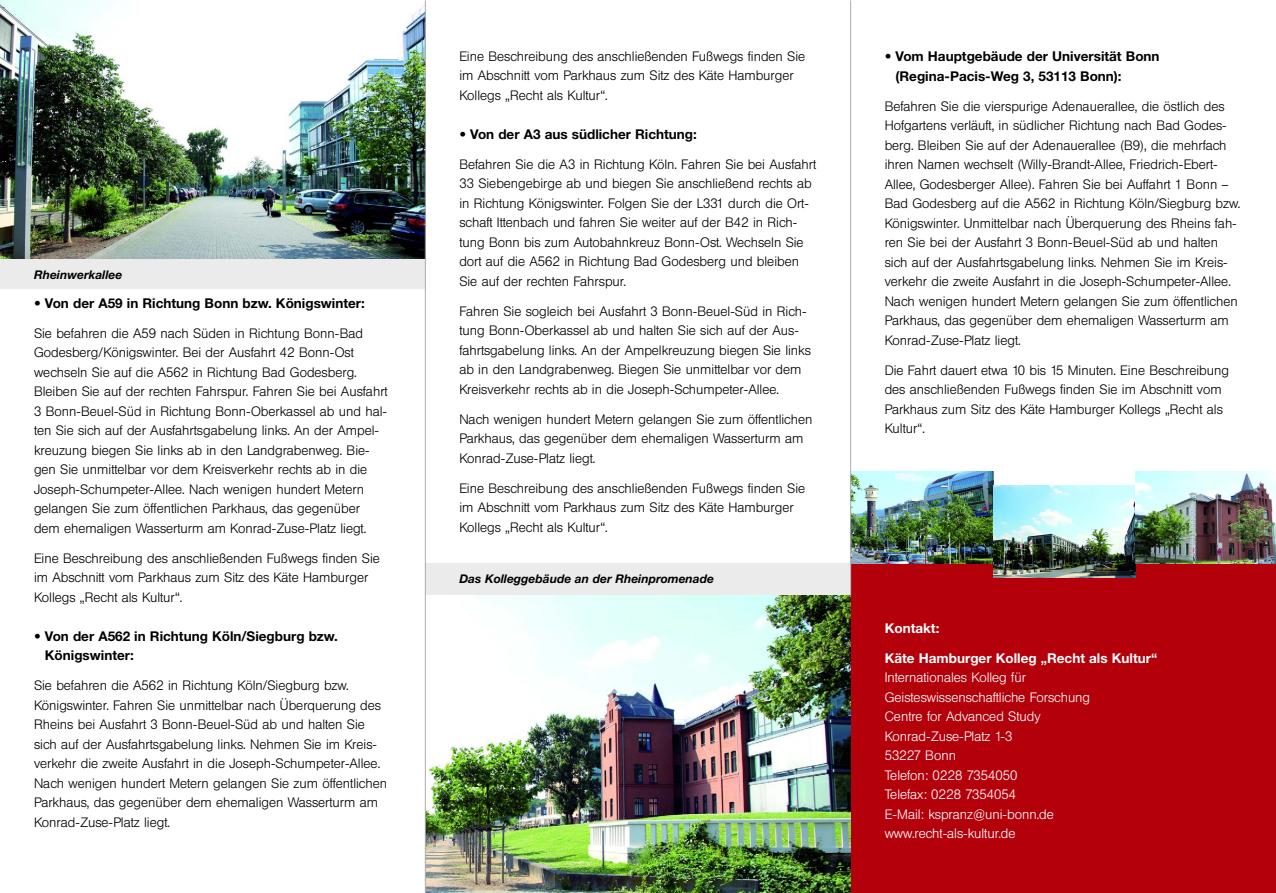
<style>
.page{position:relative;width:1276px;height:893px;background:#fff}
.page>*{position:absolute;margin:0;border:0;box-sizing:border-box;transform-origin:0 0}
.t1{font:300 13.5px/19.5px "Lufthansa IS";color:#000}
.t2{font:300 13.5px/19.5px "Lufthansa IS";color:#fff}
.t3{font:700 13.5px/19.5px "Helvetica Neue";color:#000}
.t4{font:700 13.5px "Helvetica Neue";color:#fff}
.t5{font:italic 700 12px "Helvetica Neue";color:#000}
</style>
<div class="page">
<div style="left:850px;top:553px;width:426px;height:340px;background:#b3000b"></div>
<div style="left:0;top:252px;width:425px;height:36px;background:#ebebeb"></div>
<img style="left:851px;top:471px;width:142px;height:93px">
<img style="left:993px;top:485px;width:142px;height:93px">
<img style="left:1135px;top:471px;width:141px;height:93px">
<div style="left:425px;top:564px;width:425px;height:36px;background:#ebebeb"></div>
<img style="left:0;top:0;width:425px;height:258px">
<img style="left:426px;top:596px;width:424px;height:297px">
<hr style="left:425px;top:0;width:1px;height:893px;background:#acacac">
<hr style="left:850px;top:0;width:1px;height:596px;background:#acacac">
<p class="t5" style="left:34px;top:271px;width:90px">Rheinwerkallee</p>
<p class="t3" style="left:34px;top:295px;width:332px">• Von der A59 in Richtung Bonn bzw. Königswinter:</p>
<p class="t1" style="left:34px;top:324px;width:355px">Sie befahren die A59 nach Süden in Richtung Bonn-Bad Godesberg/Königswinter. Bei der Ausfahrt 42 Bonn-Ost wechseln Sie auf die A562 in Richtung Bad Godesberg.<br>Bleiben Sie auf der rechten Fahrspur. Fahren Sie bei Ausfahrt 3 Bonn-Beuel-Süd in Richtung Bonn-Oberkassel ab und hal&shy;ten Sie sich auf der Ausfahrtsgabelung links. An der Ampel&shy;kreuzung biegen Sie links ab in den Landgrabenweg. Bie&shy;gen Sie unmittelbar vor dem Kreisverkehr rechts ab in die Joseph-Schumpeter-Allee. Nach wenigen hundert Metern gelangen Sie zum öffentlichen Parkhaus, das gegenüber dem ehemaligen Wasserturm am Konrad-Zuse-Platz liegt.</p>
<p class="t1" style="left:34px;top:549px;width:347px">Eine Beschreibung des anschließenden Fußwegs finden Sie im Abschnitt vom Parkhaus zum Sitz des Käte Hamburger<br>Kollegs „Recht als Kultur“.</p>
<p class="t3" style="left:45px;top:627px;width:294px;text-indent:-11px">• Von der A562 in Richtung Köln/Siegburg bzw.<br>Königswinter:</p>
<p class="t1" style="left:34px;top:677px;width:354px">Sie befahren die A562 in Richtung Köln/Siegburg bzw.<br>Königswinter. Fahren Sie unmittelbar nach Überquerung des Rheins bei Ausfahrt 3 Bonn-Beuel-Süd ab und halten Sie sich auf der Ausfahrtsgabelung links. Nehmen Sie im Kreis&shy;verkehr die zweite Ausfahrt in die Joseph-Schumpeter-Allee.<br>Nach wenigen hundert Metern gelangen Sie zum öffentlichen Parkhaus, das gegenüber dem ehemaligen Wasserturm am Konrad-Zuse-Platz liegt.</p>
<p class="t1" style="left:459px;top:47px;width:347px">Eine Beschreibung des anschließenden Fußwegs finden Sie im Abschnitt vom Parkhaus zum Sitz des Käte Hamburger<br>Kollegs „Recht als Kultur“.</p>
<p class="t3" style="left:459px;top:125px;width:239px">• Von der A3 aus südlicher Richtung:</p>
<p class="t1" style="left:459px;top:155px;width:358px">Befahren Sie die A3 in Richtung Köln. Fahren Sie bei Ausfahrt 33 Siebengebirge ab und biegen Sie anschließend rechts ab in Richtung Königswinter. Folgen Sie der L331 durch die Ort&shy;schaft Ittenbach und fahren Sie weiter auf der B42 in Rich&shy;tung Bonn bis zum Autobahnkreuz Bonn-Ost. Wechseln Sie dort auf die A562 in Richtung Bad Godesberg und bleiben Sie auf der rechten Fahrspur.</p>
<p class="t1" style="left:459px;top:302px;width:353px">Fahren Sie sogleich bei Ausfahrt 3 Bonn-Beuel-Süd in Rich&shy;tung Bonn-Oberkassel ab und halten Sie sich auf der Aus&shy;fahrtsgabelung links. An der Ampelkreuzung biegen Sie links ab in den Landgrabenweg. Biegen Sie unmittelbar vor dem Kreisverkehr rechts ab in die Joseph-Schumpeter-Allee.</p>
<p class="t1" style="left:459px;top:410px;width:354px">Nach wenigen hundert Metern gelangen Sie zum öffentlichen<br>Parkhaus, das gegenüber dem ehemaligen Wasserturm am<br>Konrad-Zuse-Platz liegt.</p>
<p class="t1" style="left:459px;top:479px;width:347px">Eine Beschreibung des anschließenden Fußwegs finden Sie im Abschnitt vom Parkhaus zum Sitz des Käte Hamburger<br>Kollegs „Recht als Kultur“.</p>
<p class="t5" style="left:459px;top:574px;width:256px">Das Kolleggebäude an der Rheinpromenade</p>
<p class="t3" style="left:895px;top:48px;width:265px;text-indent:-11px">• Vom Hauptgebäude der Universität Bonn (Regina-Pacis-Weg 3, 53113 Bonn):</p>
<p class="t1" style="left:884px;top:97px;width:357px">Befahren Sie die vierspurige Adenauerallee, die östlich des Hofgartens verläuft, in südlicher Richtung nach Bad Godes&shy;berg. Bleiben Sie auf der Adenauerallee (B9), die mehrfach ihren Namen wechselt (Willy-Brandt-Allee, Friedrich-Ebert-Allee, Godesberger Allee). Fahren Sie bei Auffahrt 1 Bonn – Bad Godesberg auf die A562 in Richtung Köln/Siegburg bzw.<br>Königswinter. Unmittelbar nach Überquerung des Rheins fah&shy;ren Sie bei der Ausfahrt 3 Bonn-Beuel-Süd ab und halten sich auf der Ausfahrtsgabelung links. Nehmen Sie im Kreis&shy;verkehr die zweite Ausfahrt in die Joseph-Schumpeter-Allee.<br>Nach wenigen hundert Metern gelangen Sie zum öffentlichen Parkhaus, das gegenüber dem ehemaligen Wasserturm am Konrad-Zuse-Platz liegt.</p>
<p class="t1" style="left:884px;top:361px;width:346px">Die Fahrt dauert etwa 10 bis 15 Minuten. Eine Beschreibung des anschließenden Fußwegs finden Sie im Abschnitt vom Parkhaus zum Sitz des Käte Hamburger Kollegs „Recht als Kultur“.</p>
<p class="t4" style="left:884px;top:623px;width:56px">Kontakt:</p>
<p class="t4" style="left:884px;top:653px;width:274px">Käte Hamburger Kolleg „Recht als Kultur“</p>
<p class="t2" style="left:884px;top:669px;width:207px">Internationales Kolleg für<br>Geisteswissenschaftliche Forschung<br>Centre for Advanced Study<br>Konrad-Zuse-Platz 1-3<br>53227 Bonn<br>Telefon: 0228 7354050<br>Telefax: 0228 7354054<br>E-Mail: kspranz@uni-bonn.de www.recht-als-kultur.de</p>
</div>
